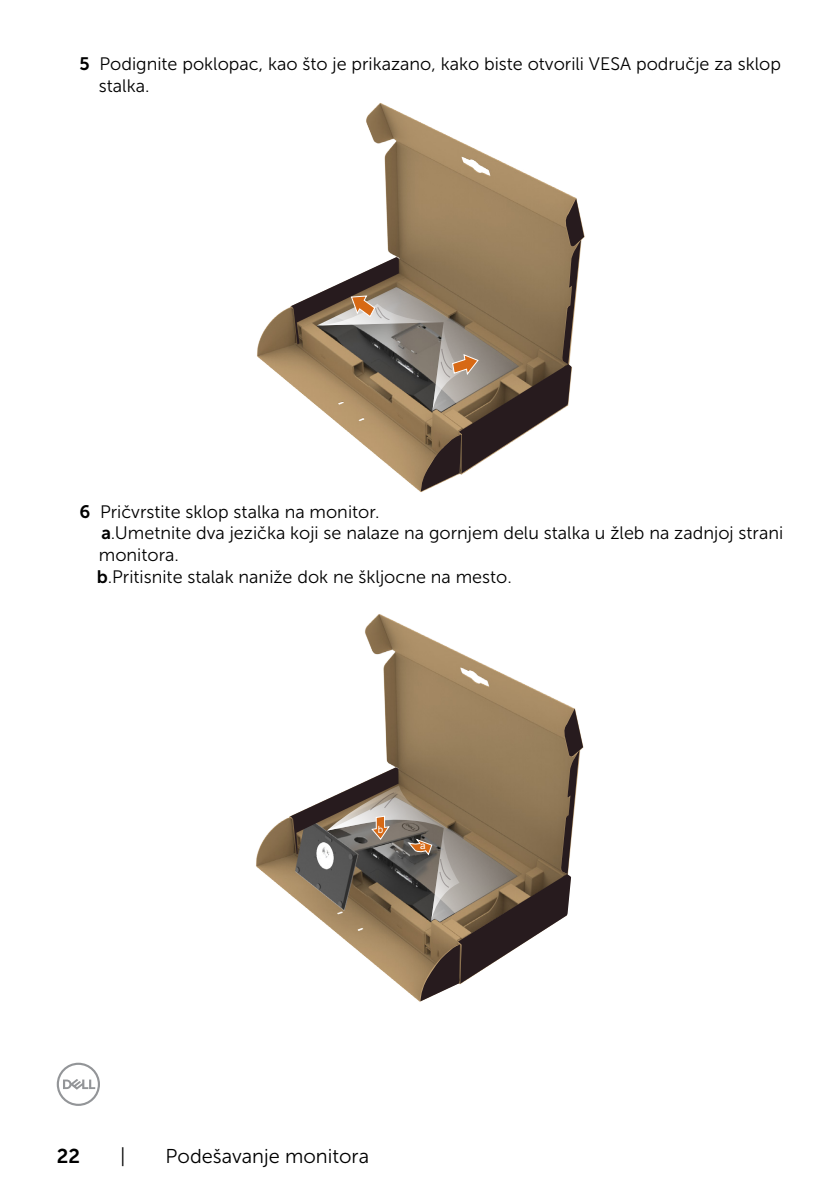
<style>
.page{position:relative;width:840px;height:1191px;background:#fff}
.page>*{position:absolute;margin:0;border:0;box-sizing:border-box;transform-origin:0 0}
.t1{font:20px "Museo Sans For Dell 300";color:#000}
.t2{font:20px "Museo Sans For Dell 700";color:#000}
.Paragraph{font:18px "Museo Sans For Dell 300";color:#000}
.t3{font:10px "Arial";color:#fff}
.s1{font-family:"Museo Sans For Dell 700"}
</style>
<div class="page">
<svg style="left:57px;top:1062px;width:43px;height:44px"></svg>
<img style="left:257px;top:103px;width:328px;height:389px">
<svg style="left:290px;top:198px;width:293px;height:293px"></svg>
<img style="left:256px;top:614px;width:328px;height:388px">
<svg style="left:290px;top:708px;width:292px;height:293px"></svg>
<p class="Paragraph" style="left:79px;top:54px;width:702px"><span class="s1">5</span> Podignite poklopac, kao što je prikazano, kako biste otvorili VESA područje za sklop</p>
<p class="Paragraph" style="left:99px;top:76px;width:52px">stalka.</p>
<p class="Paragraph" style="left:79px;top:502px;width:301px"><span class="s1">6</span> Pričvrstite sklop stalka na monitor.</p>
<p class="Paragraph" style="left:101px;top:523px;width:683px"><span class="s1">a</span>.Umetnite dva jezička koji se nalaze na gornjem delu stalka u žleb na zadnjoj strani</p>
<p class="Paragraph" style="left:99px;top:545px;width:81px">monitora.</p>
<p class="Paragraph" style="left:97px;top:567px;width:416px"><span class="s1">b</span>.Pritisnite stalak naniže dok ne škljocne na mesto.</p>
<p class="t3" style="left:377px;top:823px;width:7px">b</p>
<p class="t3" style="left:420px;top:839px;width:7px">a</p>
<p class="t2" style="left:57px;top:1144px;width:25px">22</p>
<p class="t1" style="left:120px;top:1145px;width:7px">|</p>
<p class="t1" style="left:165px;top:1145px;width:205px">Podešavanje monitora</p>
</div>
